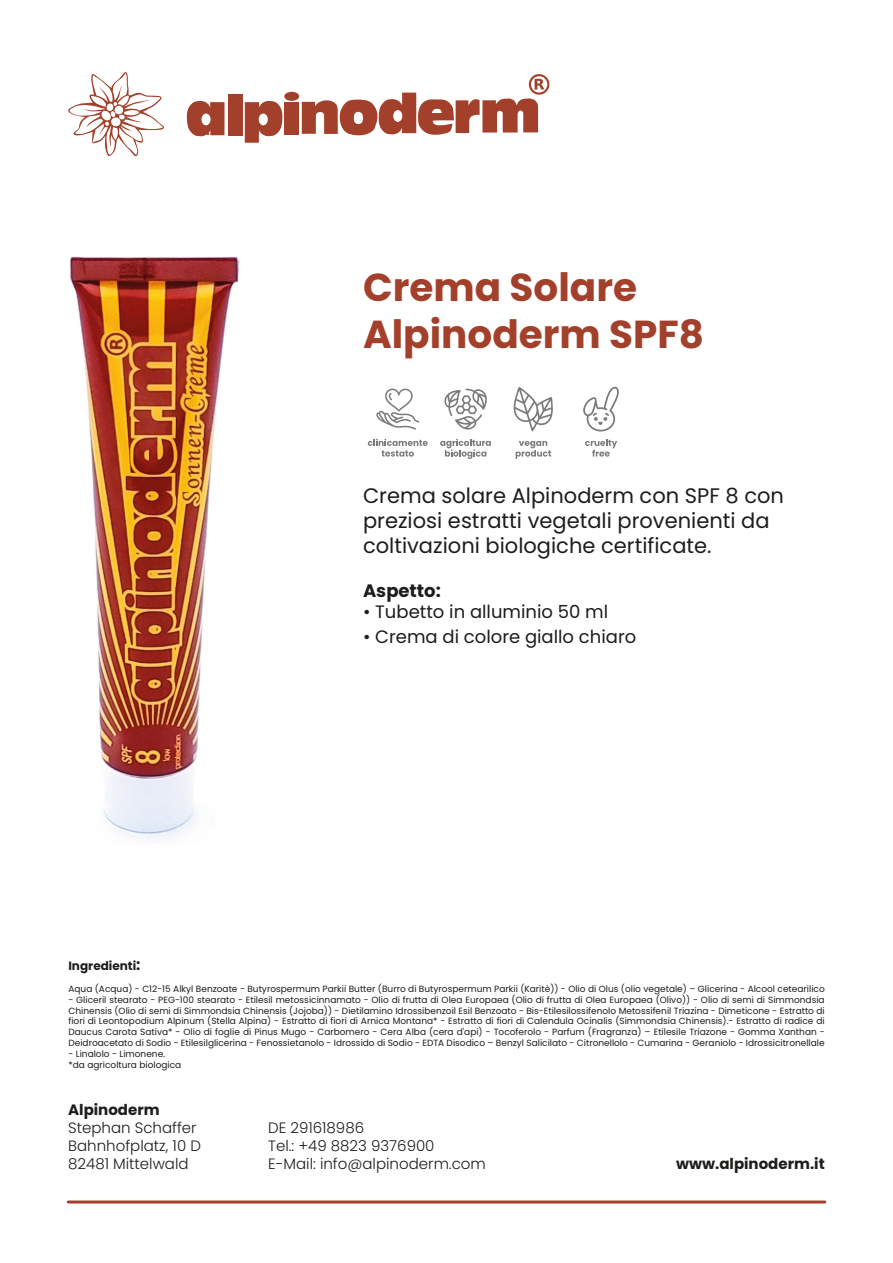
<style>
.page{position:relative;width:893px;height:1263px;background:#fff}
.page>*{position:absolute;margin:0;border:0;box-sizing:border-box;transform-origin:0 0}
.t1{font:700 39px/46.8px "Poppins";color:#a3402b}
.t2{font:21px/25.2px "Poppins";color:#1d1d1b}
.t3{font:18px "Poppins";color:#1d1d1b}
.t4{font:700 18px "Poppins";color:#1d1d1b}
.t5{font:300 15px/18px "Poppins";color:#1d1d1b}
.t6{font:700 15px "Poppins";color:#1d1d1b}
.t7{font:700 12px "Poppins";color:#1d1d1b}
.t8{font:9px/10.8px "Poppins";color:#1d1d1b;text-align:justify}
.s1{font-size:15px}
</style>
<div class="page">
<hr style="left:68px;top:1200px;width:757px;height:3px;background:#a3402b">
<div style="left:228px;top:94px;width:14px;height:41px;background:#a3402b"></div>
<svg style="left:186px;top:100px;width:38px;height:37px"></svg>
<svg style="left:245px;top:100px;width:38px;height:43px"></svg>
<div style="left:284px;top:102px;width:15px;height:32px;background:#a3402b"></div>
<div style="left:284px;top:92px;width:15px;height:9px;background:#a3402b;border-radius:50%"></div>
<svg style="left:302px;top:74px;width:247px;height:62px"></svg>
<svg style="left:68px;top:72px;width:96px;height:85px"></svg>
<img style="left:70px;top:256px;width:338px;height:584px">
<svg style="left:583px;top:386px;width:36px;height:45px"></svg>
<svg style="left:585px;top:439px;width:32px;height:18px"></svg>
<svg style="left:513px;top:387px;width:40px;height:44px"></svg>
<svg style="left:516px;top:441px;width:35px;height:18px"></svg>
<svg style="left:376px;top:389px;width:43px;height:41px"></svg>
<svg style="left:368px;top:439px;width:60px;height:18px"></svg>
<svg style="left:440px;top:439px;width:51px;height:20px"></svg>
<svg style="left:444px;top:389px;width:43px;height:41px"></svg>
<h1 class="t1" style="left:363px;top:264px;width:343px">Crema Solare<br>Alpinoderm SPF8</h1>
<h2 class="t2" style="left:363px;top:483px;width:422px">Crema solare Alpinoderm con SPF 8 con preziosi estratti vegetali provenienti da coltivazioni biologiche certificate.</h2>
<h3 class="t4" style="left:363px;top:580px;width:79px">Aspetto:</h3>
<h3 class="t3" style="left:363px;top:601px;width:247px">• Tubetto in alluminio 50 ml</h3>
<h3 class="t3" style="left:363px;top:627px;width:275px">• Crema di colore giallo chiaro</h3>
<h3 class="t7" style="left:68px;top:959px;width:74px">Ingredienti<span class="s1">:</span></h3>
<p class="t8" style="left:68px;top:983px;width:758px">Aqua (Acqua) - C12-15 Alkyl Benzoate - Butyrospermum Parkii Butter (Burro di Butyrospermum Parkii (Karitè)) - Olio di Olus (olio vegetale) – Glicerina - Alcool cetearilico</p>
<p class="t8" style="left:68px;top:994px;width:758px">- Gliceril stearato - PEG-100 stearato - Etilesil metossicinnamato - Olio di frutta di Olea Europaea (Olio di frutta di Olea Europaea (Olivo)) - Olio di semi di Simmondsia Chinensis (Olio di semi di Simmondsia Chinensis (Jojoba)) - Dietilamino Idrossibenzoil Esil Benzoato - Bis-Etilesilossifenolo Metossifenil Triazina - Dimeticone - Estratto di fiori di Leontopodium Alpinum (Stella Alpina) - Estratto di fiori di Arnica Montana* - Estratto di fiori di Calendula Ocinalis (Simmondsia Chinensis).- Estratto di radice di Daucus Carota Sativa* - Olio di foglie di Pinus Mugo - Carbomero - Cera Alba (cera d'api) - Tocoferolo - Parfum (Fragranza) – Etilesile Triazone - Gomma Xanthan - Deidroacetato di Sodio - Etilesilglicerina - Fenossietanolo - Idrossido di Sodio - EDTA Disodico – Benzyl Salicilato - Citronellolo - Cumarina - Geraniolo - Idrossicitronellale</p>
<p class="t8" style="left:68px;top:1048px;width:114px">- Linalolo - Limonene. *da agricoltura biologica</p>
<h3 class="t6" style="left:68px;top:1101px;width:93px">Alpinoderm</h3>
<h3 class="t5" style="left:68px;top:1118px;width:134px">Stephan Schaffer<br>Bahnhofplatz, 10 D<br>82481 Mittelwald</h3>
<h3 class="t5" style="left:268px;top:1118px;width:219px">DE 291618986<br>Tel.: +49 8823 9376900<br>E-Mail: info@alpinoderm.com</h3>
<h3 class="t6" style="left:676px;top:1154px;width:150px">www.alpinoderm.it</h3>
</div>
